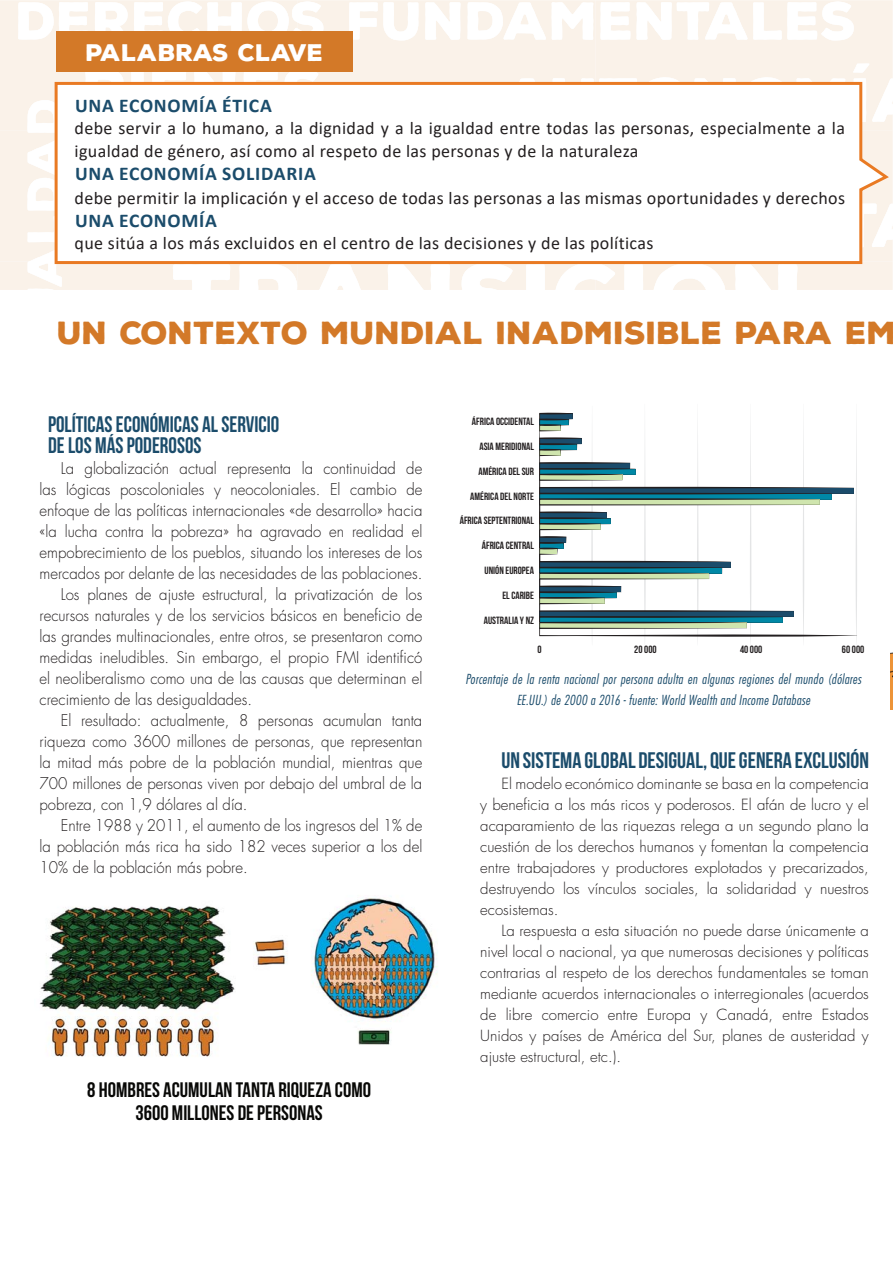
<style>
.page{position:relative;width:893px;height:1263px;background:#fff}
.page>*{position:absolute;margin:0;border:0;box-sizing:border-box;transform-origin:0 0}
.t1{font:900 30.9px "Nexa Rust Sans";color:#d37928}
.t2{font:900 23.25px "Nexa Rust Sans";color:#fff}
.t3{font:22.5px/21px "Bebas Neue";color:#1b4c6b;scale:.95 1}
.t4{font:22.5px "Bebas Neue";color:#1b4c6b}
.t5{font:21px/22.5px "Bebas Neue";color:#080806;text-align:center}
.t6{font:700 19.5px "Calibri";letter-spacing:.04em;color:#1b4c6b}
.t7{font:18px/23.4px "Calibri";letter-spacing:.02em;color:#231f20}
.t8{font:300 15.75px "Futura Std";color:#231f20;scale:.95 1}
.t9{font:300 15px/21px "Futura Std";color:#231f20;text-align:justify}
.t10{font:italic 300 condensed 13.5px/21px "Futura Std";letter-spacing:.03em;color:#1b4c6b;text-align:center}
.t11{font:10.5px "Bebas Neue";color:#231f20}
</style>
<div class="page">
<div style="left:0;top:0;width:467px;height:262px;background:#faf2e9"></div>
<div style="left:28px;top:6px;width:865px;height:284px;background:#faf2e9"></div>
<svg style="left:18px;top:2px;width:71px;height:38px"></svg>
<svg style="left:95px;top:0;width:229px;height:31px"></svg>
<svg style="left:349px;top:2px;width:70px;height:38px"></svg>
<svg style="left:425px;top:2px;width:35px;height:38px"></svg>
<svg style="left:467px;top:0;width:426px;height:131px"></svg>
<svg style="left:27px;top:99px;width:38px;height:191px"></svg>
<svg style="left:173px;top:266px;width:57px;height:24px"></svg>
<svg style="left:239px;top:266px;width:59px;height:24px"></svg>
<svg style="left:319px;top:266px;width:42px;height:24px"></svg>
<svg style="left:388px;top:266px;width:62px;height:24px"></svg>
<svg style="left:461px;top:266px;width:51px;height:24px"></svg>
<svg style="left:526px;top:266px;width:19px;height:24px"></svg>
<svg style="left:552px;top:189px;width:341px;height:101px"></svg>
<svg style="left:85px;top:72px;width:59px;height:8px"></svg>
<svg style="left:152px;top:72px;width:35px;height:8px"></svg>
<svg style="left:194px;top:72px;width:43px;height:8px"></svg>
<svg style="left:243px;top:72px;width:79px;height:8px"></svg>
<img style="left:890px;top:652px;width:3px;height:58px">
<svg style="left:539px;top:412px;width:318px;height:228px"></svg>
<svg style="left:53px;top:80px;width:839px;height:186px"></svg>
<div style="left:56px;top:31px;width:297px;height:41px;background:#d37928"></div>
<img style="left:39px;top:898px;width:399px;height:159px">
<h2 class="t2" style="left:86px;top:39px;width:239px">PALABRAS CLAVE</h2>
<p class="t6" style="left:75px;top:97px;width:198px">UNA ECONOMÍA ÉTICA</p>
<p class="t7" style="left:75px;top:117px;width:772px">debe servir a lo humano, a la dignidad y a la igualdad entre todas las personas, especialmente a la igualdad de género, así como al respeto de las personas y de la naturaleza</p>
<p class="t6" style="left:75px;top:166px;width:242px">UNA ECONOMÍA SOLIDARIA</p>
<p class="t7" style="left:75px;top:187px;width:772px">debe permitir la implicación y el acceso de todas las personas a las mismas oportunidades y derechos</p>
<p class="t6" style="left:75px;top:212px;width:144px">UNA ECONOMÍA</p>
<p class="t7" style="left:75px;top:232px;width:580px">que sitúa a los más excluidos en el centro de las decisiones y de las políticas</p>
<h1 class="t1" style="left:57px;top:316px;width:841px">UN CONTEXTO MUNDIAL INADMISIBLE PARA EM</h1>
<h3 class="t3" style="left:48px;top:414px;width:245px">POLÍTICAS ECONÓMICAS AL SERVICIO<br>DE LOS MÁS PODEROSOS</h3>
<p class="t8" style="left:61px;top:461px;width:382px">La globalización actual representa la continuidad de</p>
<p class="t8" style="left:40px;top:482px;width:404px">las lógicas poscoloniales y neocoloniales. El cambio de</p>
<p class="t8" style="left:40px;top:503px;width:404px">enfoque de las políticas internacionales «de desarrollo» hacia</p>
<p class="t8" style="left:40px;top:524px;width:404px">«la lucha contra la pobreza» ha agravado en realidad el</p>
<p class="t8" style="left:40px;top:545px;width:404px">empobrecimiento de los pueblos, situando los intereses de los</p>
<p class="t8" style="left:40px;top:566px;width:404px">mercados por delante de las necesidades de las poblaciones.</p>
<p class="t8" style="left:61px;top:587px;width:382px">Los planes de ajuste estructural, la privatización de los</p>
<p class="t8" style="left:40px;top:608px;width:404px">recursos naturales y de los servicios básicos en beneficio de</p>
<p class="t8" style="left:40px;top:629px;width:404px">las grandes multinacionales, entre otros, se presentaron como</p>
<p class="t8" style="left:40px;top:650px;width:404px">medidas ineludibles. Sin embargo, el propio FMI identificó</p>
<p class="t8" style="left:40px;top:671px;width:404px">el neoliberalismo como una de las causas que determinan el</p>
<p class="t8" style="left:40px;top:692px;width:225px">crecimiento de las desigualdades.</p>
<p class="t8" style="left:61px;top:713px;width:382px">El resultado: actualmente, 8 personas acumulan tanta</p>
<p class="t8" style="left:40px;top:734px;width:404px">riqueza como 3600 millones de personas, que representan</p>
<p class="t8" style="left:40px;top:755px;width:404px">la mitad más pobre de la población mundial, mientras que</p>
<p class="t8" style="left:40px;top:776px;width:404px">700 millones de personas viven por debajo del umbral de la</p>
<p class="t8" style="left:40px;top:797px;width:220px">pobreza, con 1,9 dólares al día.</p>
<p class="t8" style="left:61px;top:818px;width:382px">Entre 1988 y 2011, el aumento de los ingresos del 1% de</p>
<p class="t8" style="left:40px;top:839px;width:404px">la población más rica ha sido 182 veces superior a los del</p>
<p class="t8" style="left:40px;top:860px;width:221px">10% de la población más pobre.</p>
<h3 class="t5" style="left:87px;top:1079px;width:285px">8 HOMBRES ACUMULAN TANTA RIQUEZA COMO<br>3600 MILLONES DE PERSONAS</h3>
<p class="t11" style="left:472px;top:415px;width:64px">ÁFRICA OCCIDENTAL</p>
<p class="t11" style="left:479px;top:440px;width:56px">ASIA MERIDIONAL</p>
<p class="t11" style="left:478px;top:465px;width:57px">AMÉRICA DEL SUR</p>
<p class="t11" style="left:470px;top:490px;width:65px">AMÉRICA DEL NORTE</p>
<p class="t11" style="left:460px;top:515px;width:76px">ÁFRICA SEPTENTRIONAL</p>
<p class="t11" style="left:482px;top:539px;width:54px">ÁFRICA CENTRAL</p>
<p class="t11" style="left:485px;top:564px;width:51px">UNIÓN EUROPEA</p>
<p class="t11" style="left:502px;top:589px;width:33px">EL CARIBE</p>
<p class="t11" style="left:484px;top:614px;width:52px">AUSTRALIA Y NZ</p>
<p class="t11" style="left:538px;top:644px;width:6px">0</p>
<p class="t11" style="left:634px;top:644px;width:24px">20 000</p>
<p class="t11" style="left:740px;top:644px;width:24px">40 000</p>
<p class="t11" style="left:842px;top:644px;width:24px">60 000</p>
<p class="t10" style="left:465px;top:669px;width:397px">Porcentaje de la renta nacional por persona adulta en algunas regiones del mundo (dólares<br>EE.UU.) de 2000 a 2016 - fuente: World Wealth and Income Database</p>
<h3 class="t4" style="left:501px;top:747px;width:369px">UN SISTEMA GLOBAL DESIGUAL, QUE GENERA EXCLUSIÓN</h3>
<p class="t9" style="left:480px;top:774px;width:390px;text-indent:21px">El modelo económico dominante se basa en la competencia y beneficia a los más ricos y poderosos. El afán de lucro y el acaparamiento de las riquezas relega a un segundo plano la cuestión de los derechos humanos y fomentan la competencia entre trabajadores y productores explotados y precarizados, destruyendo los vínculos sociales, la solidaridad y nuestros ecosistemas.</p>
<p class="t9" style="left:480px;top:921px;width:390px;text-indent:21px">La respuesta a esta situación no puede darse únicamente a nivel local o nacional, ya que numerosas decisiones y políticas contrarias al respeto de los derechos fundamentales se toman mediante acuerdos internacionales o interregionales (acuerdos de libre comercio entre Europa y Canadá, entre Estados Unidos y países de América del Sur, planes de austeridad y ajuste estructural, etc.).</p>
</div>
